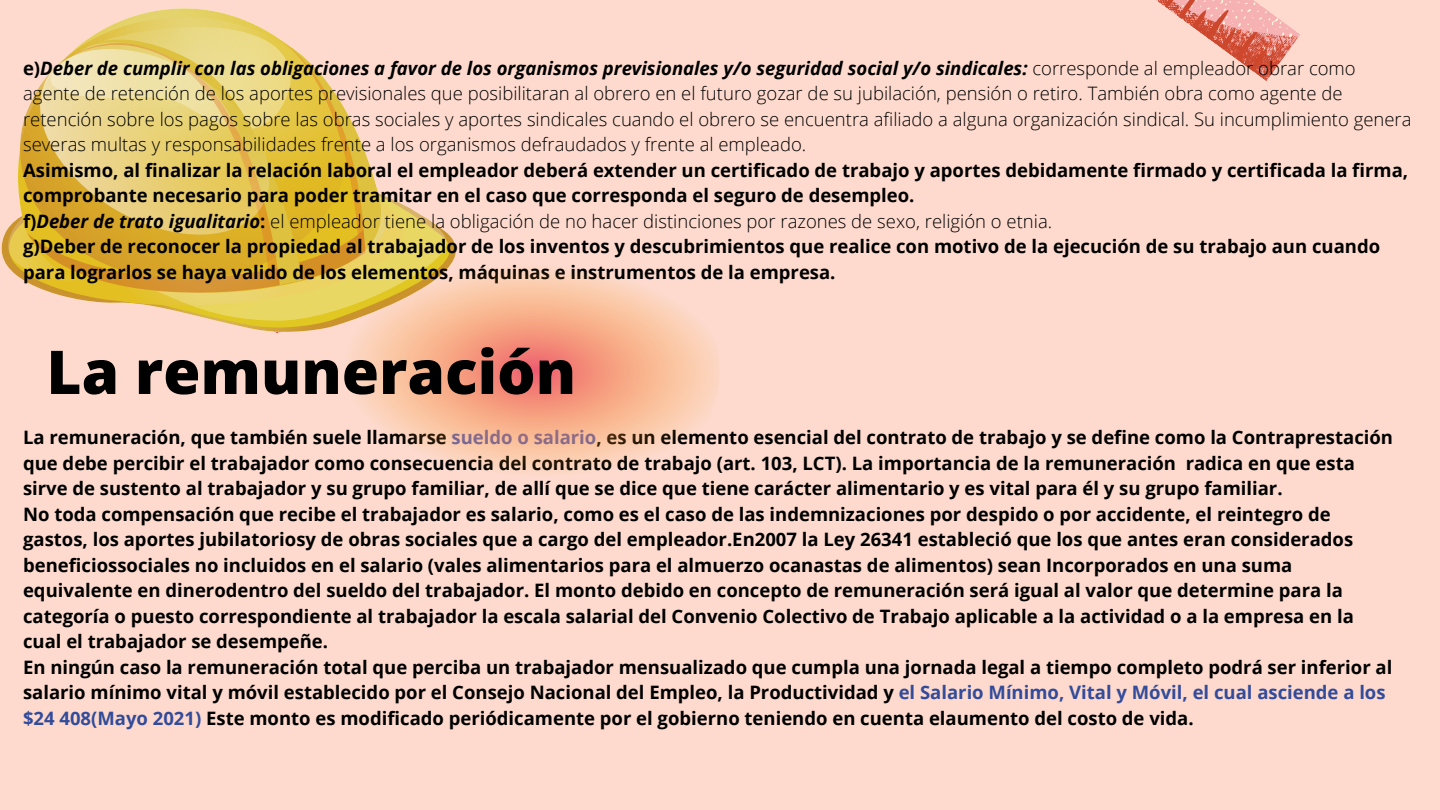
<style>
.page{position:relative;width:1440px;height:810px;background:#fddacd}
.page>*{position:absolute;margin:0;border:0;box-sizing:border-box;transform-origin:0 0}
.t1{font:800 60.4px "Open Sans";color:#000}
.t2{font:700 18.5px/25.5px "Open Sans";color:#000}
.t3{font:300 18.5px/25.5px "Open Sans";color:#000}
.s1{font-weight:700}
.s2{font-weight:700;font-style:italic}
.s3{color:#555cb3}
.s4{color:#324b9a}
</style>
<div class="page">
<svg style="left:2px;top:8px;width:444px;height:326px"></svg>
<svg style="left:25px;top:39px;width:259px;height:205px;background:#e6ca6f"></svg>
<svg style="left:1156px;top:0;width:144px;height:81px"></svg>
<svg style="left:344px;top:232px;width:373px;height:239px"></svg>
<p class="t3" style="left:23px;top:55px;width:1390px"><span class="s1">e)</span><span class="s2">Deber de cumplir con las obligaciones a favor de los organismos previsionales y/o seguridad social y/o sindicales:</span> corresponde al empleador obrar como agente de retención de los aportes previsionales que posibilitaran al obrero en el futuro gozar de su jubilación, pensión o retiro. También obra como agente de retención sobre los pagos sobre las obras sociales y aportes sindicales cuando el obrero se encuentra afiliado a alguna organización sindical. Su incumplimiento genera severas multas y responsabilidades frente a los organismos defraudados y frente al empleado.</p>
<p class="t2" style="left:23px;top:157px;width:1387px">Asimismo, al finalizar la relación laboral el empleador deberá extender un certificado de trabajo y aportes debidamente firmado y certificada la firma, comprobante necesario para poder tramitar en el caso que corresponda el seguro de desempleo.</p>
<p class="t3" style="left:23px;top:208px;width:1031px"><span class="s1">f)</span><span class="s2">Deber de trato igualitario</span><span class="s1">:</span> el empleador tiene la obligación de no hacer distinciones por razones de sexo, religión o etnia.</p>
<p class="t2" style="left:23px;top:233px;width:1359px">g)Deber de reconocer la propiedad al trabajador de los inventos y descubrimientos que realice con motivo de la ejecución de su trabajo aun cuando para lograrlos se haya valido de los elementos, máquinas e instrumentos de la empresa.</p>
<p class="t1" style="left:46px;top:329px;width:531px">La remuneración</p>
<p class="t2" style="left:23px;top:424px;width:1372px">La remuneración, que también suele llamarse <span class="s3">sueldo o salario</span>, es un elemento esencial del contrato de trabajo y se define como la Contraprestación que debe percibir el trabajador como consecuencia del contrato de trabajo (art. 103, LCT). La importancia de la remuneración radica en que esta sirve de sustento al trabajador y su grupo familiar, de allí que se dice que tiene carácter alimentario y es vital para él y su grupo familiar.</p>
<p class="t2" style="left:23px;top:501px;width:1332px">No toda compensación que recibe el trabajador es salario, como es el caso de las indemnizaciones por despido o por accidente, el reintegro de gastos, los aportes jubilatoriosy de obras sociales que a cargo del empleador.En2007 la Ley 26341 estableció que los que antes eran considerados beneficiossociales no incluidos en el salario (vales alimentarios para el almuerzo ocanastas de alimentos) sean Incorporados en una suma equivalente en dinerodentro del sueldo del trabajador. El monto debido en concepto de remuneración será igual al valor que determine para la categoría o puesto correspondiente al trabajador la escala salarial del Convenio Colectivo de Trabajo aplicable a la actividad o a la empresa en la cual el trabajador se desempeñe.</p>
<p class="t2" style="left:23px;top:654px;width:1371px">En ningún caso la remuneración total que perciba un trabajador mensualizado que cumpla una jornada legal a tiempo completo podrá ser inferior al salario mínimo vital y móvil establecido por el Consejo Nacional del Empleo, la Productividad y <span class="s4">el Salario Mínimo, Vital y Móvil, el cual asciende a los $24 408(Mayo 2021)</span> Este monto es modificado periódicamente por el gobierno teniendo en cuenta elaumento del costo de vida.</p>
</div>
